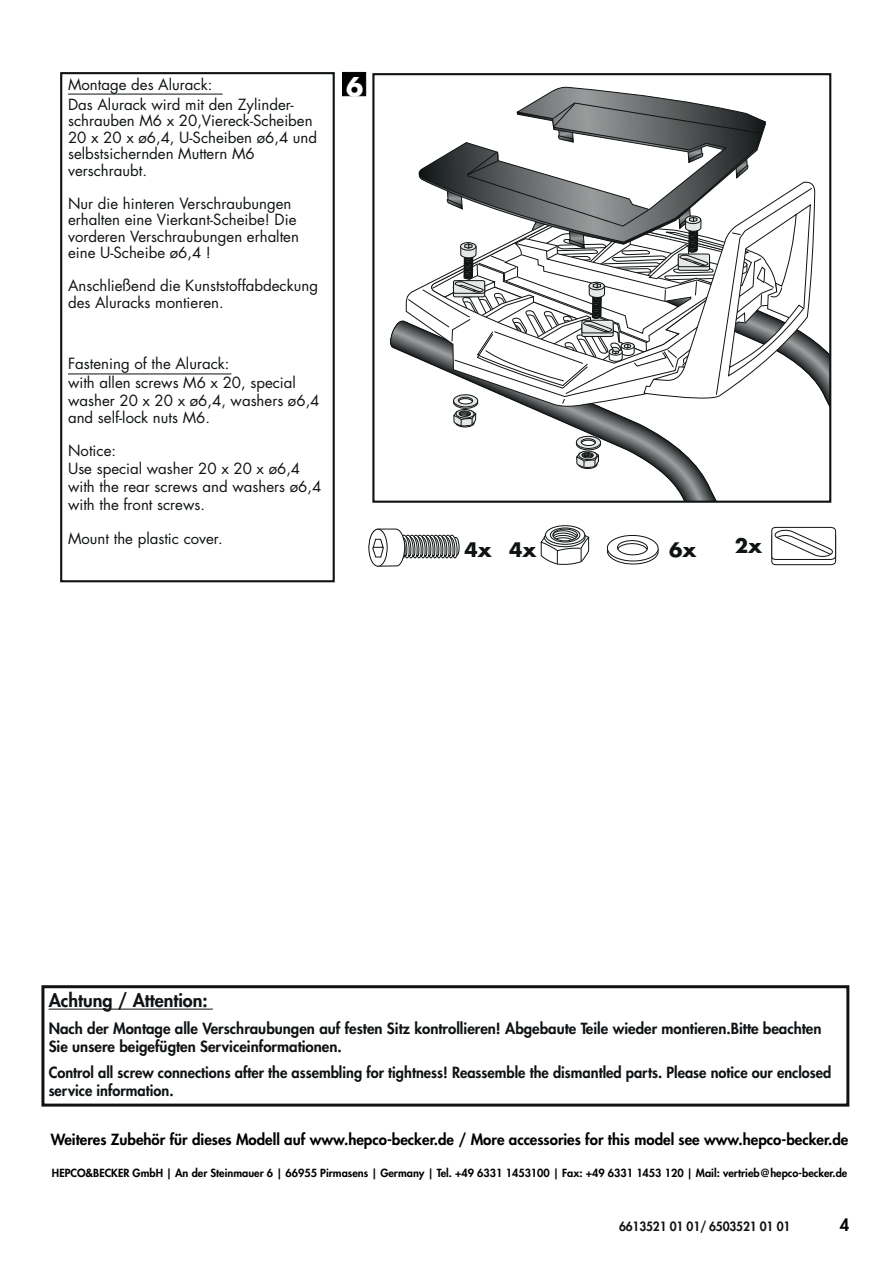
<style>
.page{position:relative;width:893px;height:1263px;background:#fff}
.page>*{position:absolute;margin:0;border:0;box-sizing:border-box;transform-origin:0 0}
.t1{font:700 25.2px "Futura Std";color:#fff}
.t2{font:700 19.5px "Futura Std";color:#0f1313}
.t3{font:800 18px "Futura Std";color:#101315}
.t4{font:800 16.5px "Futura Std";color:#010104}
.t5{font:15px/16.5px "Futura Std";color:#0f1313}
.t6{font:800 15px/18px "Futura Std";color:#101315}
.t7{font:800 15px "Futura Std";color:#010104}
.t8{font:800 12.45px "Futura Std";letter-spacing:-.015em;color:#101315;scale:.96 1}
.t9{font:800 10.95px "Futura Std";color:#010104}
</style>
<div class="page">
<div style="left:342px;top:72px;width:24px;height:24px;background:#000001;border:1px solid #000001"></div>
<hr style="left:68px;top:94px;width:155px;height:1px;background:#0f1313">
<hr style="left:68px;top:374px;width:163px;height:1px;background:#0f1313">
<svg style="left:606px;top:535px;width:53px;height:30px"></svg>
<svg style="left:545px;top:526px;width:40px;height:18px"></svg>
<div style="left:545px;top:525px;width:40px;height:20px;border:1px solid #0f1313;border-radius:50%"></div>
<svg style="left:540px;top:528px;width:50px;height:37px"></svg>
<div style="left:552px;top:529px;width:26px;height:12px;border:1px solid #0f1313;border-radius:50%"></div>
<svg style="left:368px;top:528px;width:92px;height:39px"></svg>
<svg style="left:771px;top:527px;width:66px;height:38px"></svg>
<svg style="left:815px;top:341px;width:13px;height:63px"></svg>
<svg style="left:390px;top:320px;width:327px;height:180px"></svg>
<svg style="left:533px;top:87px;width:156px;height:15px"></svg>
<svg style="left:408px;top:102px;width:407px;height:325px"></svg>
<div style="left:372px;top:73px;width:459px;height:430px;border:2px solid #0f1313"></div>
<div style="left:60px;top:72px;width:275px;height:510px;border:2px solid #0f1313"></div>
<hr style="left:49px;top:1009px;width:164px;height:1px;background:#101315">
<div style="left:41px;top:985px;width:808px;height:121px;border:3px solid #101315"></div>
<p class="t5" style="left:68px;top:75px;width:227px;line-height:19.5px">Montage des Alurack:<br>Das Alurack wird mit den Zylinder-</p>
<p class="t5" style="left:68px;top:112px;width:251px">schrauben M6 x 20,Viereck-Scheiben<br>20 x 20 x ø6,4, U-Scheiben ø6,4 und selbstsichernden Muttern M6 verschraubt.</p>
<p class="t5" style="left:68px;top:195px;width:232px">Nur die hinteren Verschraubungen erhalten eine Vierkant-Scheibe! Die vorderen Verschraubungen erhalten eine U-Scheibe ø6,4 !</p>
<p class="t5" style="left:68px;top:277px;width:252px">Anschließend die Kunststoffabdeckung des Aluracks montieren.</p>
<p class="t5" style="left:68px;top:353px;width:229px;line-height:19.5px">Fastening of the Alurack:<br>with allen screws M6 x 20, special</p>
<p class="t5" style="left:68px;top:392px;width:253px">washer 20 x 20 x ø6,4, washers ø6,4 and self-lock nuts M6.</p>
<p class="t5" style="left:68px;top:441px;width:255px;line-height:18px">Notice:<br>Use special washer 20 x 20 x ø6,4 with the rear screws and washers ø6,4 with the front screws.</p>
<p class="t5" style="left:68px;top:530px;width:156px">Mount the plastic cover.</p>
<h1 class="t1" style="left:346px;top:70px;width:19px">6</h1>
<h2 class="t2" style="left:465px;top:537px;width:73px">4x 4x</h2>
<h2 class="t2" style="left:669px;top:537px;width:29px">6x</h2>
<h2 class="t2" style="left:735px;top:533px;width:29px">2x</h2>
<p class="t3" style="left:49px;top:989px;width:161px">Achtung / Attention:</p>
<p class="t6" style="left:49px;top:1019px;width:774px">Nach der Montage alle Verschraubungen auf festen Sitz kontrollieren! Abgebaute Teile wieder montieren.Bitte beachten<br>Sie unsere beigefügten Serviceinformationen.</p>
<p class="t6" style="left:49px;top:1064px;width:784px">Control all screw connections after the assembling for tightness! Reassemble the dismantled parts. Please notice our enclosed service information.</p>
<p class="t7" style="left:51px;top:1130px;width:799px">Weiteres Zubehör für dieses Modell auf www.hepco-becker.de / More accessories for this model see www.hepco-becker.de</p>
<p class="t9" style="left:52px;top:1166px;width:797px">HEPCO&amp;BECKER GmbH | An der Steinmauer 6 | 66955 Pirmasens | Germany | Tel. +49 6331 1453100 | Fax: +49 6331 1453 120 | Mail: vertrieb@hepco-becker.de</p>
<p class="t4" style="left:840px;top:1215px;width:11px">4</p>
<p class="t8" style="left:619px;top:1218px;width:180px">6613521 01 01/ 6503521 01 01</p>
</div>
